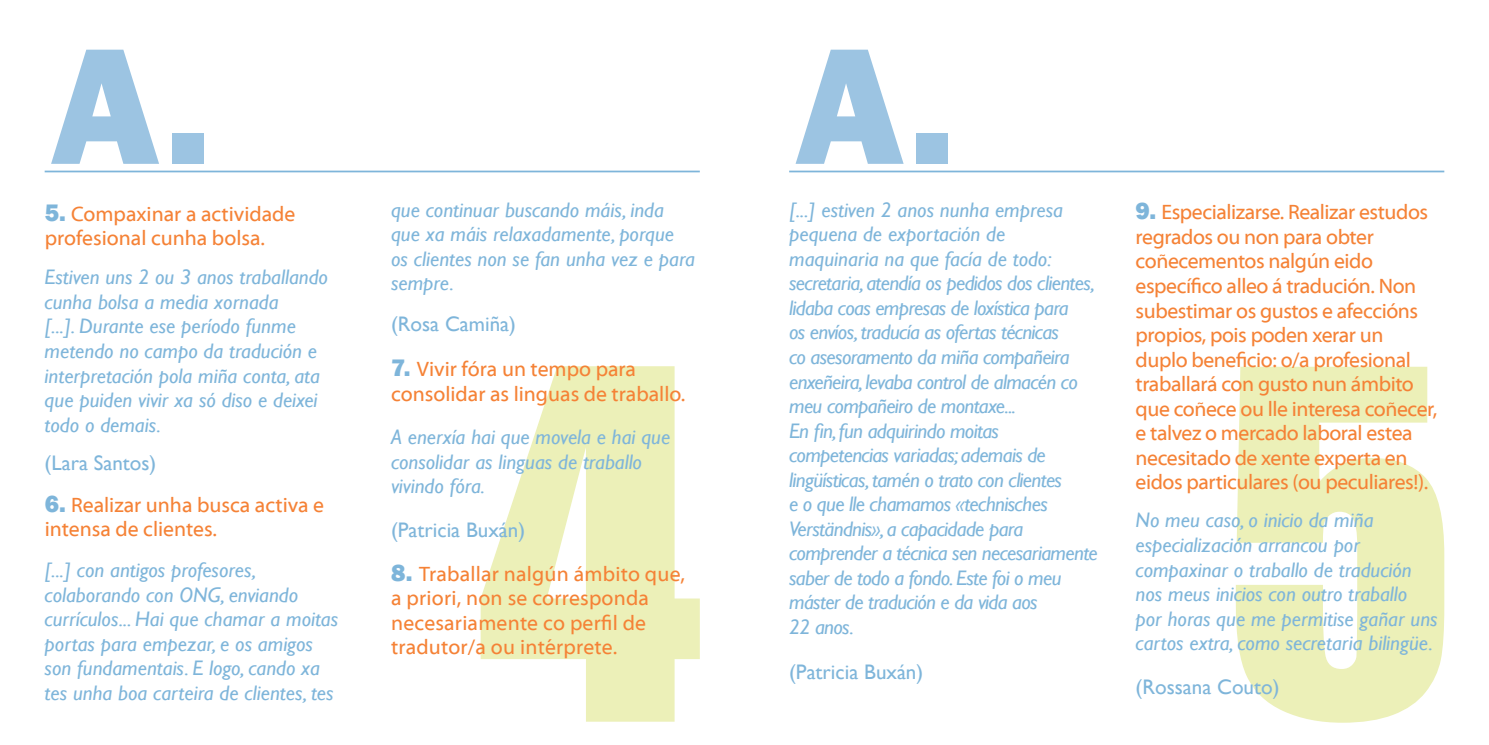
<style>
.page{position:relative;width:1489px;height:745px;background:#fff}
.page>*{position:absolute;margin:0;border:0;box-sizing:border-box;transform-origin:0 0}
.t1{font:italic 21px/24.5px "Gill Sans";color:#7eb5da}
.t2{font:italic 21px/24.5px "Gill Sans";letter-spacing:-.03em;color:#7eb5da}
.t3{font:21px/24.5px "Myriad Web Pro";letter-spacing:-.02em;color:#f58236}
.t4{font:21px/24.5px "Myriad Web Pro";color:#f58236}
.t5{font:21px/24.5px "Myriad Web Pro";letter-spacing:.01em;color:#f58236}
.t6{font:21px "Gill Sans";color:#7eb5da}
.s1{font-family:"Franklin Gothic";font-weight:800;font-size:24.5px;color:#7eb5da}
</style>
<div class="page">
<svg style="left:480px;top:366px;width:219px;height:355px;fill:#ecf0b8"></svg>
<svg style="left:1235px;top:366px;width:209px;height:356px;fill:#ecf0b8"></svg>
<hr style="left:45px;top:170px;width:654px;height:2px;background:#7eb5da">
<svg style="left:51px;top:50px;width:108px;height:114px"></svg>
<div style="left:172px;top:133px;width:31px;height:31px;background:#9cc4e2"></div>
<hr style="left:789px;top:170px;width:655px;height:2px;background:#7eb5da">
<svg style="left:795px;top:50px;width:108px;height:114px"></svg>
<div style="left:916px;top:133px;width:31px;height:31px;background:#9cc4e2"></div>
<p class="t4" style="left:45px;top:202px;width:252px"><span class="s1">5.</span> Compaxinar a actividade profesional cunha bolsa.</p>
<p class="t1" style="left:45px;top:265px;width:285px">Estiven uns 2 ou 3 anos traballando cunha bolsa a media xornada<br>[...]. Durante ese período funme metendo no campo da tradución e interpretación pola miña conta, ata que puiden vivir xa só diso e deixei todo o demais.</p>
<p class="t6" style="left:45px;top:450px;width:113px">(Lara Santos)</p>
<p class="t4" style="left:45px;top:492px;width:281px"><span class="s1">6.</span> Realizar unha busca activa e intensa de clientes.</p>
<p class="t1" style="left:45px;top:557px;width:295px">[...] con antigos profesores, colaborando con ONG, enviando currículos... Hai que chamar a moitas portas para empezar, e os amigos son fundamentais. E logo, cando xa tes unha boa carteira de clientes, tes</p>
<p class="t1" style="left:391px;top:198px;width:305px">que continuar buscando máis, inda que xa máis relaxadamente, porque os clientes non se fan unha vez e para sempre.</p>
<p class="t6" style="left:391px;top:311px;width:126px">(Rosa Camiña)</p>
<p class="t4" style="left:391px;top:357px;width:296px"><span class="s1">7.</span> Vivir fóra un tempo para consolidar as linguas de traballo.</p>
<p class="t1" style="left:391px;top:425px;width:281px">A enerxía hai que movela e hai que consolidar as linguas de traballo vivindo fóra.</p>
<p class="t6" style="left:391px;top:517px;width:136px">(Patricia Buxán)</p>
<p class="t5" style="left:391px;top:561px;width:295px"><span class="s1">8.</span> Traballar nalgún ámbito que, a priori, non se corresponda necesariamente co perfil de tradutor/a ou intérprete.</p>
<p class="t2" style="left:789px;top:198px;width:310px">[...] estiven 2 anos nunha empresa pequena de exportación de maquinaria na que facía de todo: secretaria, atendía os pedidos dos clientes, lidaba coas empresas de loxística para<br>os envíos, traducía as ofertas técnicas<br>co asesoramento da miña compañeira enxeñeira, levaba control de almacén co meu compañeiro de montaxe...<br>En fin, fun adquirindo moitas competencias variadas; ademais de lingüísticas, tamén o trato con clientes<br>e o que lle chamamos «technisches Verständnis», a capacidade para comprender a técnica sen necesariamente saber de todo a fondo. Este foi o meu máster de tradución e da vida aos<br>22 anos.</p>
<p class="t6" style="left:789px;top:659px;width:136px">(Patricia Buxán)</p>
<p class="t3" style="left:1135px;top:200px;width:303px"><span class="s1">9.</span> Especializarse. Realizar estudos regrados ou non para obter coñecementos nalgún eido específico alleo á tradución. Non subestimar os gustos e afeccións propios, pois poden xerar un duplo beneficio: o/a profesional traballará con gusto nun ámbito que coñece ou lle interesa coñecer, e talvez o mercado laboral estea necesitado de xente experta en eidos particulares (ou peculiares!).</p>
<p class="t1" style="left:1135px;top:508px;width:303px">No meu caso, o inicio da miña especialización arrancou por compaxinar o traballo de tradución nos meus inicios con outro traballo por horas que me permitise gañar uns cartos extra, como secretaria bilingüe.</p>
<p class="t6" style="left:1135px;top:674px;width:145px">(Rossana Couto)</p>
</div>
